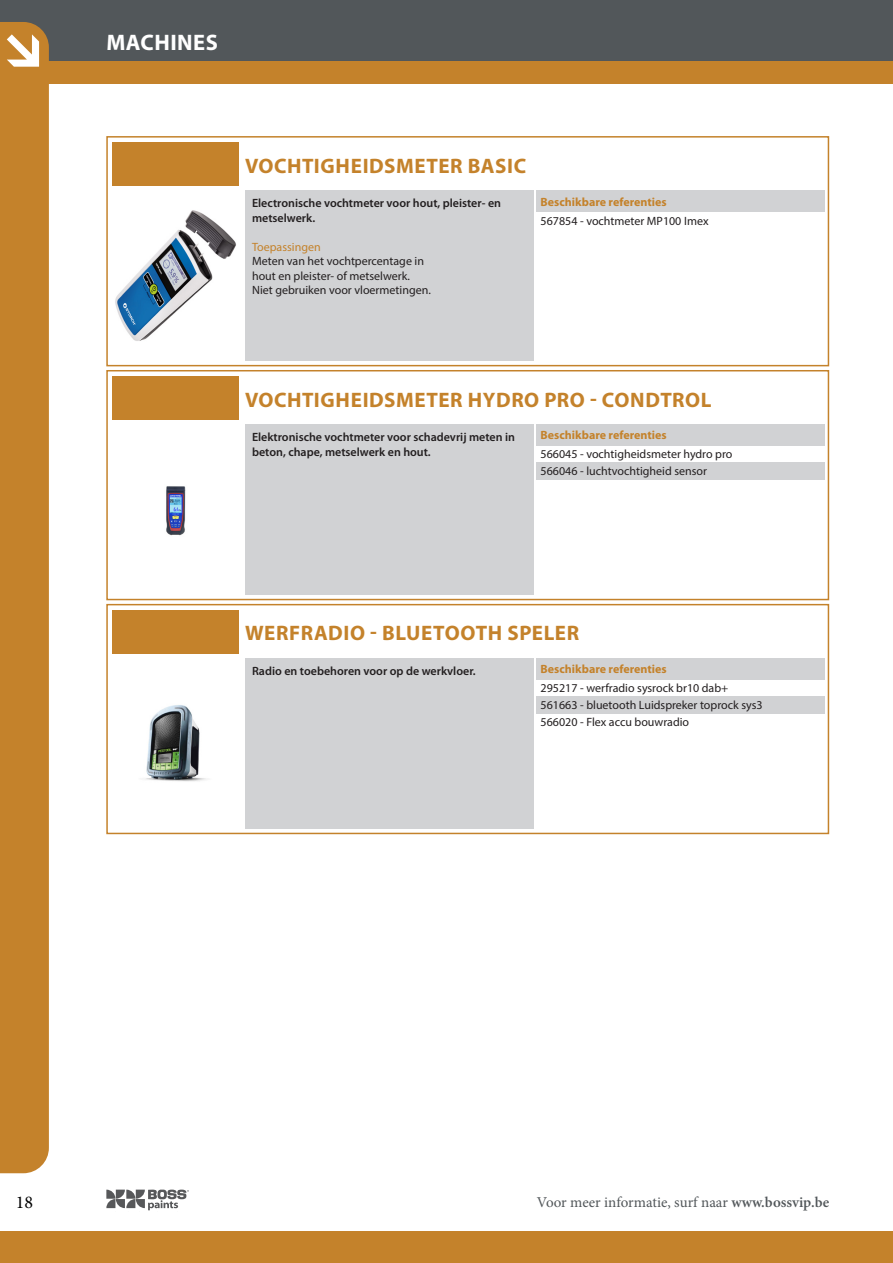
<style>
.page{position:relative;width:893px;height:1263px;background:#fff}
.page>*{position:absolute;margin:0;border:0;box-sizing:border-box;transform-origin:0 0}
.t1{font:700 22.5px "Myriad Pro";letter-spacing:.02em;color:#fff}
._03_productname_titl{font:700 21px "Myriad Pro";letter-spacing:.025em;color:#c4822b}
.t2{font:18px "Minion Pro";color:#000}
.t3{font:15px "Minion Pro";color:#52575a}
._01_body_table_color{font:12px "Myriad Pro";color:#231f20}
._01_product_beschrij{font:600 12px/15px "Myriad Pro";color:#231f20}
._01_bodytext_table{font:12px/14.2px "Myriad Pro";color:#231f20}
._02_subtitles_table{font:700 12px "Myriad Pro";color:#c4822b}
.s1{color:#c4822b}
.s2{font-weight:600}
</style>
<div class="page">
<div style="left:0;top:0;width:893px;height:71px;background:#52575a"></div>
<svg style="left:106px;top:1189px;width:83px;height:21px"></svg>
<div style="left:0;top:22px;width:49px;height:1151px;background:#c4822b"></div>
<div style="left:0;top:1231px;width:893px;height:32px;background:#c4822b"></div>
<div style="left:0;top:61px;width:893px;height:22px;background:#c4822b"></div>
<div style="left:7px;top:30px;width:34px;height:42px;background:#c4822b"></div>
<svg style="left:7px;top:34px;width:32px;height:33px"></svg>
<div style="left:112px;top:142px;width:126px;height:44px;background:#c4822b"></div>
<img style="left:115px;top:210px;width:121px;height:131px">
<div style="left:245px;top:191px;width:289px;height:170px;background:#d1d2d4"></div>
<div style="left:536px;top:191px;width:289px;height:21px;background:#d1d2d4"></div>
<div style="left:106px;top:136px;width:723px;height:230px;border:2px solid #c4822b"></div>
<div style="left:112px;top:376px;width:126px;height:44px;background:#c4822b"></div>
<img style="left:166px;top:486px;width:20px;height:50px">
<div style="left:245px;top:424px;width:289px;height:170px;background:#d1d2d4"></div>
<div style="left:536px;top:424px;width:289px;height:21px;background:#d1d2d4"></div>
<div style="left:536px;top:462px;width:289px;height:17px;background:#d1d2d4"></div>
<div style="left:106px;top:370px;width:723px;height:230px;border:2px solid #c4822b"></div>
<div style="left:112px;top:610px;width:126px;height:44px;background:#c4822b"></div>
<img style="left:145px;top:705px;width:61px;height:77px">
<div style="left:245px;top:658px;width:289px;height:170px;background:#d1d2d4"></div>
<div style="left:536px;top:658px;width:289px;height:21px;background:#d1d2d4"></div>
<div style="left:536px;top:696px;width:289px;height:17px;background:#d1d2d4"></div>
<div style="left:106px;top:604px;width:723px;height:230px;border:2px solid #c4822b"></div>
<p class="t1" style="left:107px;top:28px;width:113px">MACHINES</p>
<p class="_03_productname_titl" style="left:245px;top:152px;width:283px">VOCHTIGHEIDSMETER BASIC</p>
<p class="_01_product_beschrij" style="left:252px;top:195px;width:251px">Electronische vochtmeter voor hout, pleister- en metselwerk.</p>
<p class="_01_bodytext_table" style="left:252px;top:240px;width:174px"><span class="s1">Toepassingen<br></span>Meten van het vochtpercentage in hout en pleister- of metselwerk.</p>
<p class="_01_bodytext_table" style="left:252px;top:282px;width:180px">Niet gebruiken voor vloermetingen.</p>
<p class="_02_subtitles_table" style="left:541px;top:194px;width:128px">Beschikbare referenties</p>
<p class="_01_body_table_color" style="left:541px;top:213px;width:169px">567854 - vochtmeter MP100 Imex</p>
<p class="_03_productname_titl" style="left:245px;top:386px;width:468px">VOCHTIGHEIDSMETER HYDRO PRO - CONDTROL</p>
<p class="_01_product_beschrij" style="left:252px;top:429px;width:265px">Elektronische vochtmeter voor schadevrij meten in beton, chape, metselwerk en hout.</p>
<p class="_02_subtitles_table" style="left:541px;top:428px;width:128px">Beschikbare referenties</p>
<p class="_01_body_table_color" style="left:541px;top:447px;width:193px">566045 - vochtigheidsmeter hydro pro</p>
<p class="_01_body_table_color" style="left:541px;top:464px;width:168px">566046 - luchtvochtigheid sensor</p>
<p class="_03_productname_titl" style="left:245px;top:620px;width:336px">WERFRADIO - BLUETOOTH SPELER</p>
<p class="_01_product_beschrij" style="left:252px;top:663px;width:225px">Radio en toebehoren voor op de werkvloer.</p>
<p class="_02_subtitles_table" style="left:541px;top:661px;width:128px">Beschikbare referenties</p>
<p class="_01_body_table_color" style="left:541px;top:681px;width:189px">295217 - werfradio sysrock br10 dab+</p>
<p class="_01_body_table_color" style="left:541px;top:698px;width:223px">561663 - bluetooth Luidspreker toprock sys3</p>
<p class="_01_body_table_color" style="left:541px;top:715px;width:150px">566020 - Flex accu bouwradio</p>
<h3 class="t2" style="left:16px;top:1190px;width:19px">18</h3>
<p class="t3" style="left:537px;top:1192px;width:294px">Voor meer informatie, surf naar <span class="s2">www.bossvip.be</span></p>
</div>
